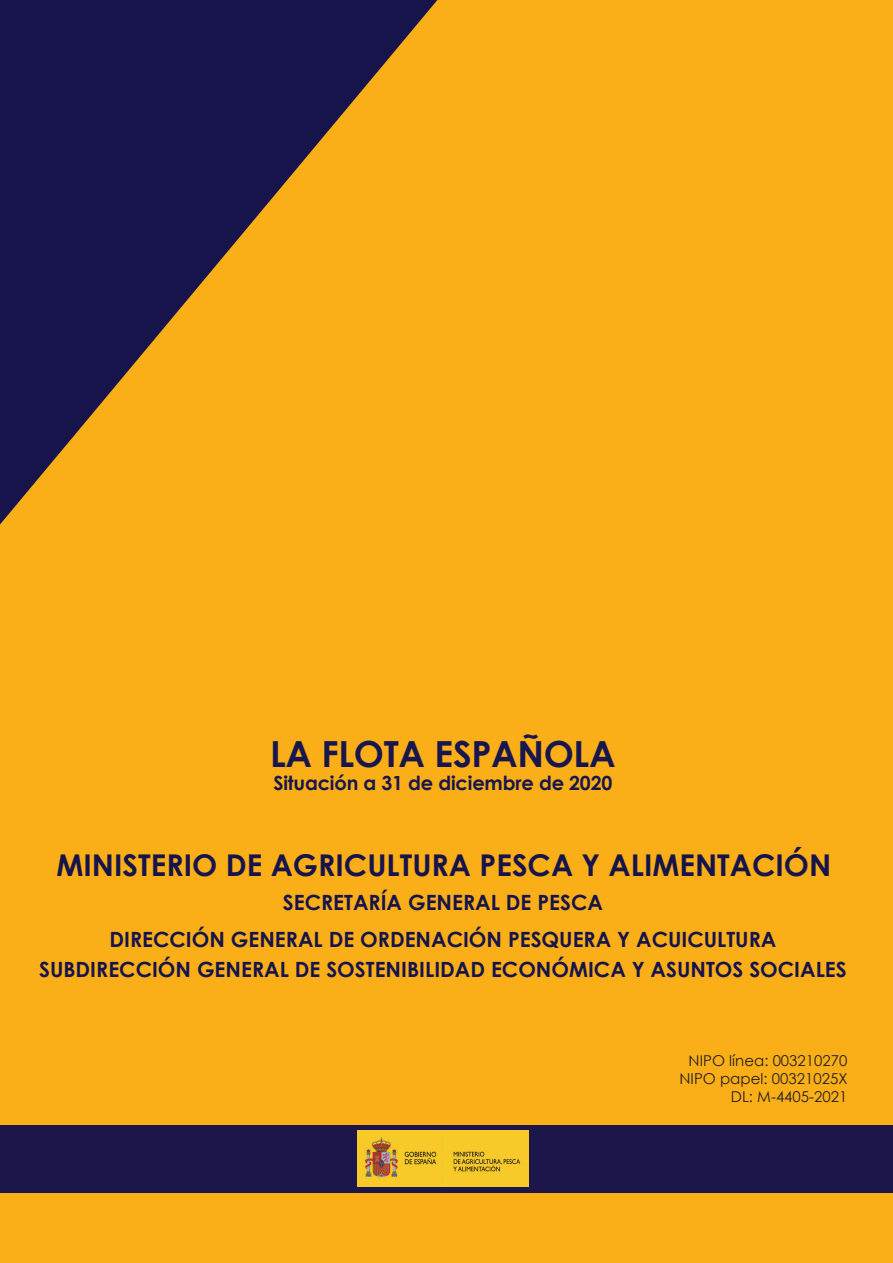
<style>
.page{position:relative;width:893px;height:1263px;background:#fff}
.page>*{position:absolute;margin:0;border:0;box-sizing:border-box;transform-origin:0 0}
.t1{font:700 36px "Century Gothic";letter-spacing:-.01em;color:#19164d}
.t2{font:700 30px "Century Gothic";color:#17144c}
.t3{font:700 21px "Century Gothic";color:#17144c}
.t4{font:700 19.5px "Century Gothic";letter-spacing:-.01em;color:#19164d}
.t5{font:15px "Century Gothic";color:#231f20}
</style>
<div class="page">
<div style="left:0;top:526px;width:893px;height:737px;background:#faaf18"></div>
<svg style="left:0;top:0;width:893px;height:526px;background:#c28924"></svg>
<div style="left:0;top:1125px;width:893px;height:68px;background:#1c164b"></div>
<img style="left:357px;top:1130px;width:172px;height:56px">
<p class="t1" style="left:270px;top:726px;width:347px">LA FLOTA ESPAÑOLA</p>
<p class="t4" style="left:273px;top:768px;width:340px">Situación a 31 de diciembre de 2020</p>
<p class="t2" style="left:57px;top:842px;width:776px">MINISTERIO DE AGRICULTURA PESCA Y ALIMENTACIÓN</p>
<p class="t3" style="left:283px;top:886px;width:322px">SECRETARÍA GENERAL DE PESCA</p>
<p class="t3" style="left:109px;top:923px;width:668px">DIRECCIÓN GENERAL DE ORDENACIÓN PESQUERA Y ACUICULTURA</p>
<p class="t3" style="left:39px;top:953px;width:809px">SUBDIRECCIÓN GENERAL DE SOSTENIBILIDAD ECONÓMICA Y ASUNTOS SOCIALES</p>
<p class="t5" style="left:689px;top:1050px;width:160px">NIPO línea: 003210270</p>
<p class="t5" style="left:679px;top:1068px;width:169px">NIPO papel: 00321025X</p>
<p class="t5" style="left:731px;top:1086px;width:118px">DL: M-4405-2021</p>
</div>
